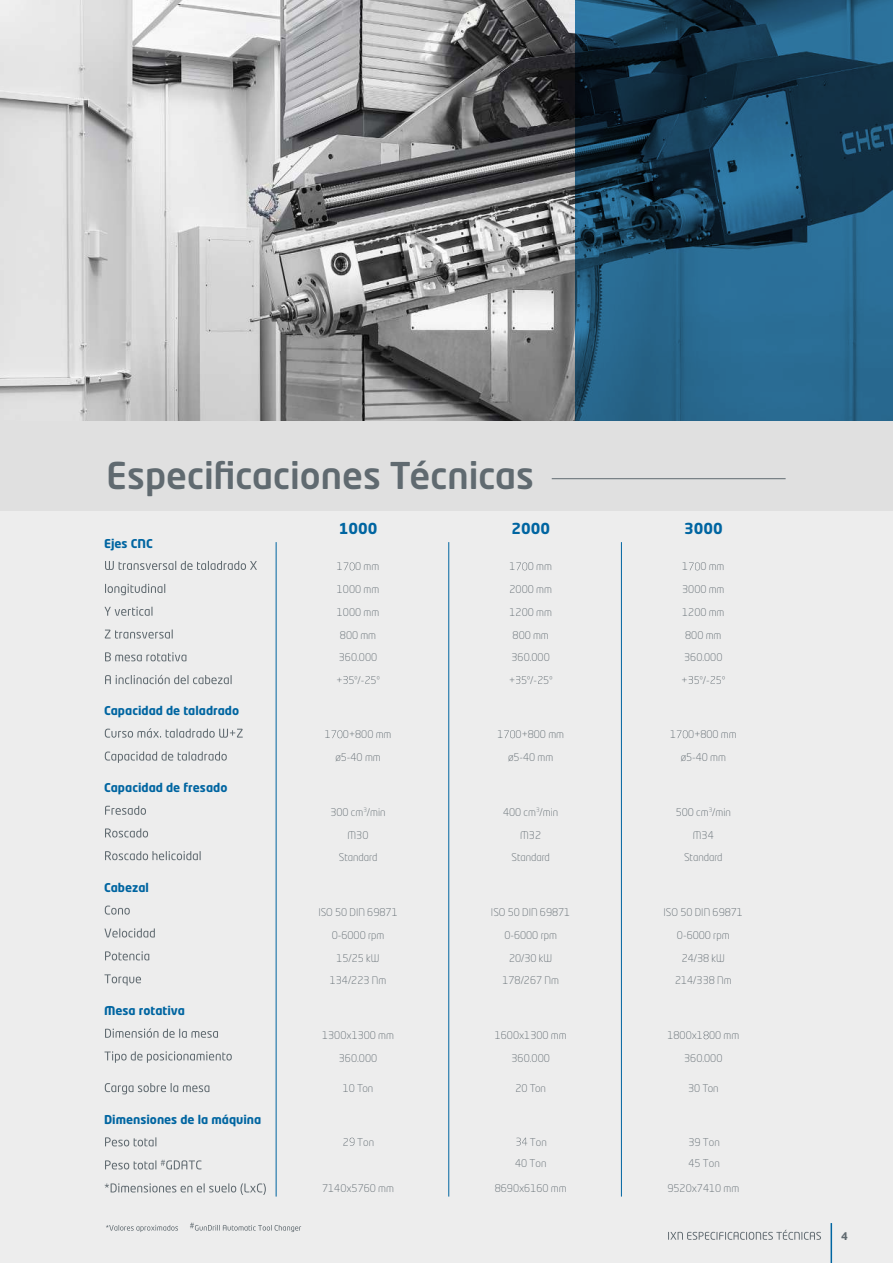
<style>
.page{position:relative;width:893px;height:1263px;background:#fff}
.page>*{position:absolute;margin:0;border:0;box-sizing:border-box;transform-origin:0 0}
.t1{font:500 36.45px "Neo Tech Std";color:#606a70}
.t2{font:700 15px "Neo Tech Std";color:#0065a1}
.t3{font:700 12px "Neo Tech Std";color:#0065a1}
.t4{font:300 10.5px/22.8px "Neo Tech Std";color:#606a70;text-align:center}
.t5{font:700 10.5px "Neo Tech Std";color:#606a70}
</style>
<div class="page">
<div style="left:0;top:511px;width:893px;height:752px;background:#ededed"></div>
<div style="left:0;top:416px;width:893px;height:95px;background:#e0e0e0"></div>
<hr style="left:276px;top:542px;width:1px;height:654px;background:#0065a1">
<hr style="left:448px;top:542px;width:1px;height:654px;background:#0065a1">
<hr style="left:621px;top:542px;width:1px;height:654px;background:#0065a1">
<hr style="left:831px;top:1223px;width:1px;height:40px;background:#0065a1">
<svg style="left:668px;top:1230px;width:153px;height:10px"></svg>
<img style="left:0;top:0;width:575px;height:421px">
<svg style="left:575px;top:0;width:318px;height:421px;background:#1e506f"></svg>
<svg style="left:105px;top:561px;width:152px;height:9px"></svg>
<svg style="left:105px;top:584px;width:60px;height:11px"></svg>
<svg style="left:105px;top:607px;width:47px;height:9px"></svg>
<svg style="left:105px;top:629px;width:68px;height:10px"></svg>
<svg style="left:105px;top:652px;width:81px;height:9px"></svg>
<svg style="left:105px;top:675px;width:127px;height:9px"></svg>
<svg style="left:105px;top:728px;width:138px;height:10px"></svg>
<svg style="left:105px;top:751px;width:122px;height:12px"></svg>
<svg style="left:105px;top:806px;width:41px;height:9px"></svg>
<svg style="left:105px;top:828px;width:43px;height:9px"></svg>
<svg style="left:105px;top:851px;width:96px;height:9px"></svg>
<svg style="left:105px;top:905px;width:25px;height:10px"></svg>
<svg style="left:104px;top:928px;width:51px;height:9px"></svg>
<svg style="left:105px;top:951px;width:44px;height:9px"></svg>
<svg style="left:104px;top:974px;width:37px;height:12px"></svg>
<svg style="left:105px;top:1028px;width:113px;height:10px"></svg>
<svg style="left:104px;top:1051px;width:128px;height:12px"></svg>
<svg style="left:105px;top:1083px;width:104px;height:11px"></svg>
<svg style="left:105px;top:1137px;width:51px;height:9px"></svg>
<svg style="left:105px;top:1160px;width:96px;height:9px"></svg>
<svg style="left:105px;top:1183px;width:161px;height:12px"></svg>
<svg style="left:344px;top:562px;width:10px;height:8px"></svg>
<svg style="left:343px;top:676px;width:5px;height:8px"></svg>
<svg style="left:365px;top:676px;width:5px;height:8px"></svg>
<svg style="left:331px;top:730px;width:11px;height:8px"></svg>
<svg style="left:350px;top:1138px;width:4px;height:7px"></svg>
<svg style="left:516px;top:562px;width:11px;height:8px"></svg>
<svg style="left:516px;top:676px;width:4px;height:8px"></svg>
<svg style="left:538px;top:676px;width:4px;height:8px"></svg>
<svg style="left:504px;top:730px;width:11px;height:8px"></svg>
<svg style="left:516px;top:1138px;width:11px;height:7px"></svg>
<svg style="left:689px;top:562px;width:11px;height:8px"></svg>
<svg style="left:689px;top:676px;width:4px;height:8px"></svg>
<svg style="left:711px;top:676px;width:4px;height:8px"></svg>
<svg style="left:677px;top:730px;width:11px;height:8px"></svg>
<svg style="left:704px;top:1031px;width:4px;height:8px"></svg>
<svg style="left:106px;top:1225px;width:72px;height:7px"></svg>
<svg style="left:190px;top:1223px;width:111px;height:9px"></svg>
<hr style="left:552px;top:478px;width:234px;height:1px;background:#606a70">
<h1 class="t1" style="left:106px;top:453px;width:429px">Especificaciones Técnicas</h1>
<p class="t3" style="left:104px;top:536px;width:50px">Ejes CNC</p>
<p class="t3" style="left:104px;top:703px;width:137px">Capacidad de taladrado</p>
<p class="t3" style="left:104px;top:780px;width:125px">Capacidad de fresado</p>
<p class="t3" style="left:104px;top:880px;width:46px">Cabezal</p>
<p class="t3" style="left:104px;top:1003px;width:82px">Mesa rotativa</p>
<p class="t3" style="left:104px;top:1112px;width:159px">Dimensiones de la máquina</p>
<h2 class="t2" style="left:339px;top:519px;width:40px">1000</h2>
<p class="t4" style="left:336px;top:555px;width:45px">1 0 mm<br>1000 mm<br>1000 mm<br>800 mm<br>360.000 + 5º/- 5º</p>
<p class="t4" style="left:325px;top:723px;width:68px">1 0+800 mm ø5-40 mm</p>
<p class="t4" style="left:330px;top:800px;width:57px">300 cm<sup>3</sup>/min<br>M30<br>Standard</p>
<p class="t4" style="left:318px;top:901px;width:81px">ISO 50 DIN 69871<br>0-6000 rpm<br>15/25 kW<br>134/223 Nm</p>
<p class="t4" style="left:322px;top:1024px;width:73px">1300x1300 mm<br>360.000</p>
<p class="t4" style="left:343px;top:1077px;width:32px">10 Ton</p>
<p class="t4" style="left:343px;top:1130px;width:33px">2 Ton</p>
<p class="t4" style="left:322px;top:1177px;width:73px">7140x5760 mm</p>
<h2 class="t2" style="left:511px;top:519px;width:40px">2000</h2>
<p class="t4" style="left:509px;top:555px;width:45px">1 0 mm<br>2000 mm<br>1200 mm<br>800 mm<br>360.000 + 5º/- 5º</p>
<p class="t4" style="left:497px;top:723px;width:68px">1 0+800 mm ø5-40 mm</p>
<p class="t4" style="left:503px;top:800px;width:57px">400 cm<sup>3</sup>/min<br>M32<br>Standard</p>
<p class="t4" style="left:491px;top:901px;width:81px">ISO 50 DIN 69871<br>0-6000 rpm<br>20/30 kW<br>178/267 Nm</p>
<p class="t4" style="left:495px;top:1024px;width:73px">1600x1300 mm<br>360.000</p>
<p class="t4" style="left:515px;top:1077px;width:32px">20 Ton</p>
<p class="t4" style="left:530px;top:1130px;width:18px">Ton</p>
<p class="t4" style="left:495px;top:1177px;width:73px">8690x6160 mm</p>
<p class="t4" style="left:515px;top:1151px;width:33px">40 Ton</p>
<h2 class="t2" style="left:684px;top:519px;width:40px">3000</h2>
<p class="t4" style="left:682px;top:555px;width:45px">1 0 mm<br>3000 mm<br>1200 mm<br>800 mm<br>360.000 + 5º/- 5º</p>
<p class="t4" style="left:670px;top:723px;width:68px">1 0+800 mm ø5-40 mm</p>
<p class="t4" style="left:676px;top:800px;width:57px">500 cm<sup>3</sup>/min<br>M34<br>Standard</p>
<p class="t4" style="left:664px;top:901px;width:81px">ISO 50 DIN 69871<br>0-6000 rpm<br>24/38 kW<br>214/338 Nm</p>
<p class="t4" style="left:667px;top:1024px;width:73px">1800x1 00 mm<br>360.000</p>
<p class="t4" style="left:688px;top:1077px;width:32px">30 Ton</p>
<p class="t4" style="left:688px;top:1131px;width:33px;line-height:21px;text-align:left">39 Ton<br>45 Ton</p>
<p class="t4" style="left:667px;top:1177px;width:73px">9520x7410 mm</p>
<p class="t5" style="left:841px;top:1229px;width:8px">4</p>
</div>
